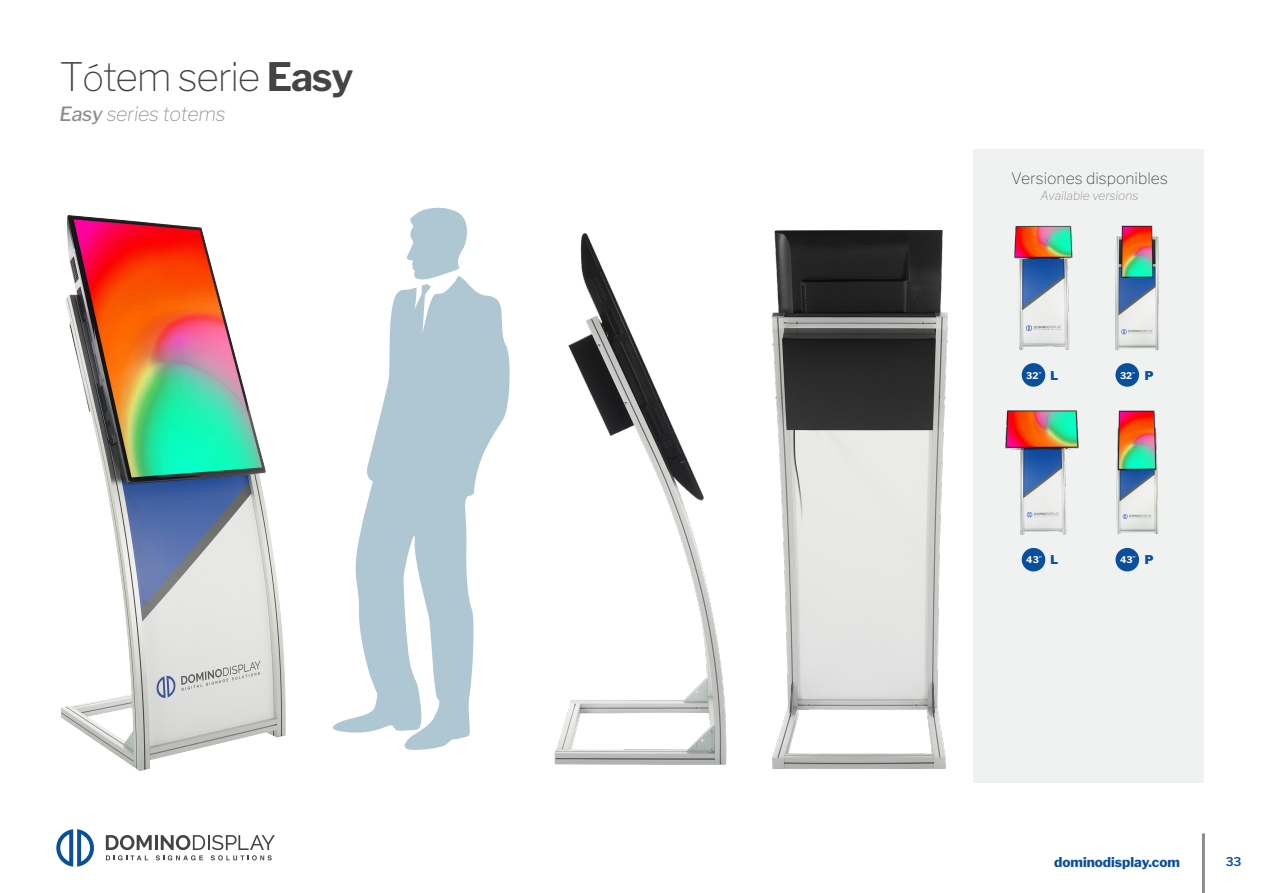
<style>
.page{position:relative;width:1263px;height:893px;background:#fff}
.page>*{position:absolute;margin:0;border:0;box-sizing:border-box;transform-origin:0 0}
.t1{font:100 39px "Libre Franklin";letter-spacing:-.03em;color:#424445}
.t2{font:italic 100 19.5px "Libre Franklin";letter-spacing:-.01em;color:#8e8d8d}
.t3{font:100 15.75px "Libre Franklin";color:#424445}
.t4{font:800 13.5px "Libre Franklin";color:#0a4f9c}
.t5{font:italic 100 12px "Libre Franklin";color:#8e8d8d}
.t6{font:900 12px "Libre Franklin";color:#0a4f9c}
.t7{font:600 12px "Libre Franklin";color:#0a4f9c}
.t8{font:700 9.3px "Libre Franklin";color:#fff}
.s1{font-size:36px}
.s2{font-weight:700}
.s3{font-weight:500}
.s4{font-weight:100}
</style>
<div class="page">
<svg style="left:56px;top:829px;width:38px;height:38px"></svg>
<svg style="left:106px;top:835px;width:169px;height:25px"></svg>
<hr style="left:1202px;top:833px;width:3px;height:60px;background:#8e8d8d">
<img style="left:61px;top:215px;width:225px;height:556px">
<img style="left:554px;top:233px;width:173px;height:532px">
<img style="left:771px;top:230px;width:177px;height:539px">
<svg style="left:332px;top:280px;width:178px;height:470px;fill:#afc7d2"></svg>
<svg style="left:407px;top:207px;width:60px;height:73px"></svg>
<div style="left:973px;top:150px;width:230px;height:633px;background:#f0f1f1"></div>
<img style="left:1014px;top:225px;width:59px;height:125px">
<img style="left:1005px;top:410px;width:74px;height:125px">
<div style="left:1022px;top:363px;width:23px;height:24px;background:#0a4f9c;border-radius:50%"></div>
<div style="left:1022px;top:548px;width:23px;height:23px;background:#0a4f9c;border-radius:50%"></div>
<div style="left:1115px;top:548px;width:24px;height:23px;background:#0a4f9c;border-radius:50%"></div>
<img style="left:1115px;top:225px;width:44px;height:126px">
<img style="left:1116px;top:410px;width:43px;height:124px">
<div style="left:1115px;top:363px;width:24px;height:24px;background:#0a4f9c;border-radius:50%"></div>
<h1 class="t1" style="left:60px;top:53px;width:295px">T<span class="s1">ó</span>tem serie <span class="s2">Easy</span></h1>
<p class="t2" style="left:60px;top:102px;width:168px"><span class="s3">Easy</span> series totems</p>
<p class="t3" style="left:1011px;top:168px;width:158px">Versiones disponibles</p>
<p class="t5" style="left:1040px;top:189px;width:99px">Available versions</p>
<p class="t8" style="left:1026px;top:370px;width:17px">32<span class="s4">”</span></p>
<p class="t6" style="left:1050px;top:368px;width:9px">L</p>
<p class="t8" style="left:1120px;top:370px;width:17px">32<span class="s4">”</span></p>
<p class="t6" style="left:1145px;top:368px;width:10px">P</p>
<p class="t6" style="left:1050px;top:553px;width:9px">L</p>
<p class="t8" style="left:1026px;top:554px;width:17px">43<span class="s4">”</span></p>
<p class="t8" style="left:1120px;top:554px;width:17px">43<span class="s4">”</span></p>
<p class="t6" style="left:1145px;top:553px;width:10px">P</p>
<p class="t4" style="left:1054px;top:854px;width:127px">dominodisplay.com</p>
<p class="t7" style="left:1226px;top:854px;width:17px">33</p>
</div>
